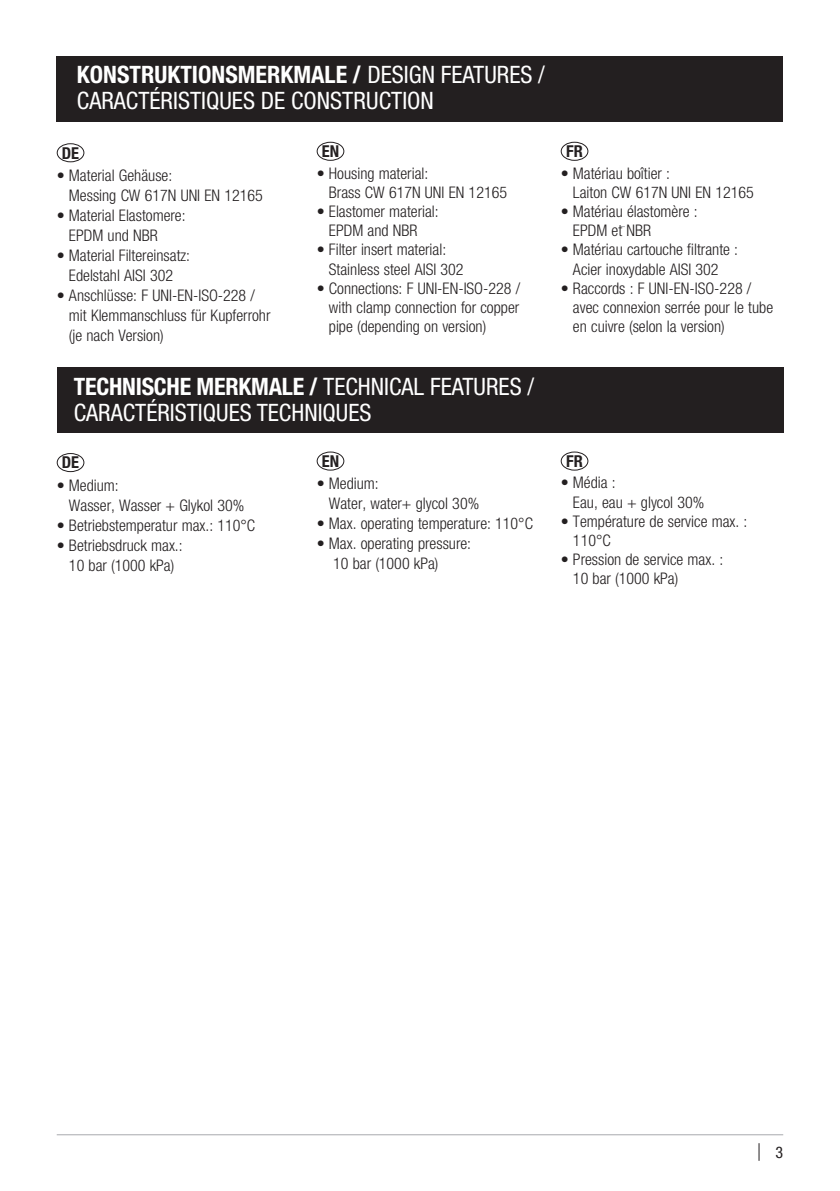
<style>
.page{position:relative;width:840px;height:1191px;background:#fff}
.page>*{position:absolute;margin:0;border:0;box-sizing:border-box;transform-origin:0 0}
.t1{font:700 condensed 24px "Helvetica Neue LT Pro";color:#fff}
.t2{font:condensed 24px "Helvetica Neue LT Pro";color:#fff}
.t3{font:700 condensed 16.4px "Helvetica Neue LT Pro";color:#231f20}
.t4{font:300 condensed 16px/19.2px "Helvetica Neue LT Pro";color:#231f20}
.t5{font:condensed 16px "Helvetica Neue LT Pro";color:#231f20}
.s1{font-weight:400}
</style>
<div class="page">
<svg style="left:758px;top:1143px;width:1px;height:17px"></svg>
<hr style="left:57px;top:1134px;width:725px;height:1px;background:#a8a9ad">
<div style="left:57px;top:367px;width:725px;height:65px;background:#231f20"></div>
<div style="left:57px;top:57px;width:725px;height:65px;background:#231f20"></div>
<div style="left:57px;top:143px;width:27px;height:19px;border:1px solid #231f20;border-radius:50%"></div>
<div style="left:57px;top:453px;width:27px;height:19px;border:1px solid #231f20;border-radius:50%"></div>
<div style="left:316px;top:451px;width:28px;height:19px;border:1px solid #231f20;border-radius:50%"></div>
<div style="left:316px;top:142px;width:28px;height:19px;border:1px solid #231f20;border-radius:50%"></div>
<div style="left:560px;top:451px;width:28px;height:19px;border:1px solid #231f20;border-radius:50%"></div>
<div style="left:560px;top:142px;width:28px;height:19px;border:1px solid #231f20;border-radius:50%"></div>
<h1 class="t1" style="left:77px;top:60px;width:469px">KONSTRUKTIONSMERKMALE / <span class="s1">DESIGN FEATURES /</span></h1>
<h1 class="t2" style="left:77px;top:86px;width:358px">CARACTÉRISTIQUES DE CONSTRUCTION</h1>
<p class="t3" style="left:62px;top:143px;width:19px">DE</p>
<p class="t4" style="left:69px;top:165px;width:195px;line-height:20px;text-indent:-12px">• Material Gehäuse:<br>Messing CW 617N UNI EN 12165</p>
<p class="t4" style="left:69px;top:205px;width:118px;line-height:20px;text-indent:-12px">• Material Elastomere:<br>EPDM und NBR</p>
<p class="t4" style="left:57px;top:245px;width:135px;line-height:20px;text-align:center">• Material Filtereinsatz:<br>Edelstahl AISI 302</p>
<p class="t4" style="left:69px;top:285px;width:203px;line-height:20px;text-indent:-12px">• Anschlüsse: F UNI-EN-ISO-228 / mit Klemmanschluss für Kupferrohr (je nach Version)</p>
<p class="t3" style="left:321px;top:141px;width:19px">EN</p>
<p class="t4" style="left:329px;top:163px;width:179px;text-indent:-12px">• Housing material:<br>Brass CW 617N UNI EN 12165</p>
<p class="t4" style="left:316px;top:202px;width:123px;text-align:center">• Elastomer material:<br>EPDM and NBR</p>
<p class="t4" style="left:329px;top:240px;width:136px;text-indent:-12px">• Filter insert material:<br>Stainless steel AISI 302</p>
<p class="t4" style="left:329px;top:278px;width:193px;text-align:justify;text-indent:-12px">• Connections: F UNI-EN-ISO-228 / with clamp connection for copper pipe (depending on version)</p>
<h1 class="t1" style="left:74px;top:372px;width:461px">TECHNISCHE MERKMALE / <span class="s1">TECHNICAL FEATURES /</span></h1>
<h1 class="t2" style="left:74px;top:398px;width:299px">CARACTÉRISTIQUES TECHNIQUES</h1>
<p class="t3" style="left:62px;top:453px;width:19px">DE</p>
<p class="t4" style="left:69px;top:475px;width:177px;line-height:20px;text-indent:-12px">• Medium:<br>Wasser, Wasser + Glykol 30%</p>
<p class="t4" style="left:57px;top:515px;width:200px">• Betriebstemperatur max.: 110°C</p>
<p class="t4" style="left:57px;top:535px;width:127px;line-height:20px;text-align:center">• Betriebsdruck max.:<br>10 bar (1000 kPa)</p>
<p class="t3" style="left:321px;top:451px;width:19px">EN</p>
<p class="t4" style="left:329px;top:473px;width:152px;line-height:20px;text-indent:-12px">• Medium:<br>Water, water+ glycol 30%</p>
<p class="t4" style="left:316px;top:514px;width:218px">• Max. operating temperature: 110°C</p>
<p class="t4" style="left:333px;top:533px;width:139px;line-height:20px;text-indent:-16px">• Max. operating pressure:<br>10 bar (1000 kPa)</p>
<p class="t3" style="left:566px;top:141px;width:18px">FR</p>
<p class="t4" style="left:572px;top:163px;width:182px;text-indent:-12px">• Matériau boîtier :<br>Laiton CW 617N UNI EN 12165</p>
<p class="t4" style="left:572px;top:202px;width:126px;text-indent:-12px">• Matériau élastomère :<br>EPDM et NBR</p>
<p class="t4" style="left:560px;top:240px;width:179px;text-align:center">• Matériau cartouche filtrante :<br>Acier inoxydable AISI 302</p>
<p class="t4" style="left:572px;top:278px;width:201px;text-indent:-12px">• Raccords : F UNI-EN-ISO-228 / avec connexion serrée pour le tube en cuivre (selon la version)</p>
<p class="t3" style="left:566px;top:451px;width:18px">FR</p>
<p class="t4" style="left:572px;top:473px;width:133px;text-indent:-12px">• Média :<br>Eau, eau + glycol 30%</p>
<p class="t4" style="left:572px;top:511px;width:176px;text-indent:-12px">• Température de service max. :<br>110°C</p>
<p class="t4" style="left:572px;top:550px;width:152px;text-indent:-12px">• Pression de service max. :<br>10 bar (1000 kPa)</p>
<p class="t5" style="left:775px;top:1142px;width:9px">3</p>
</div>
